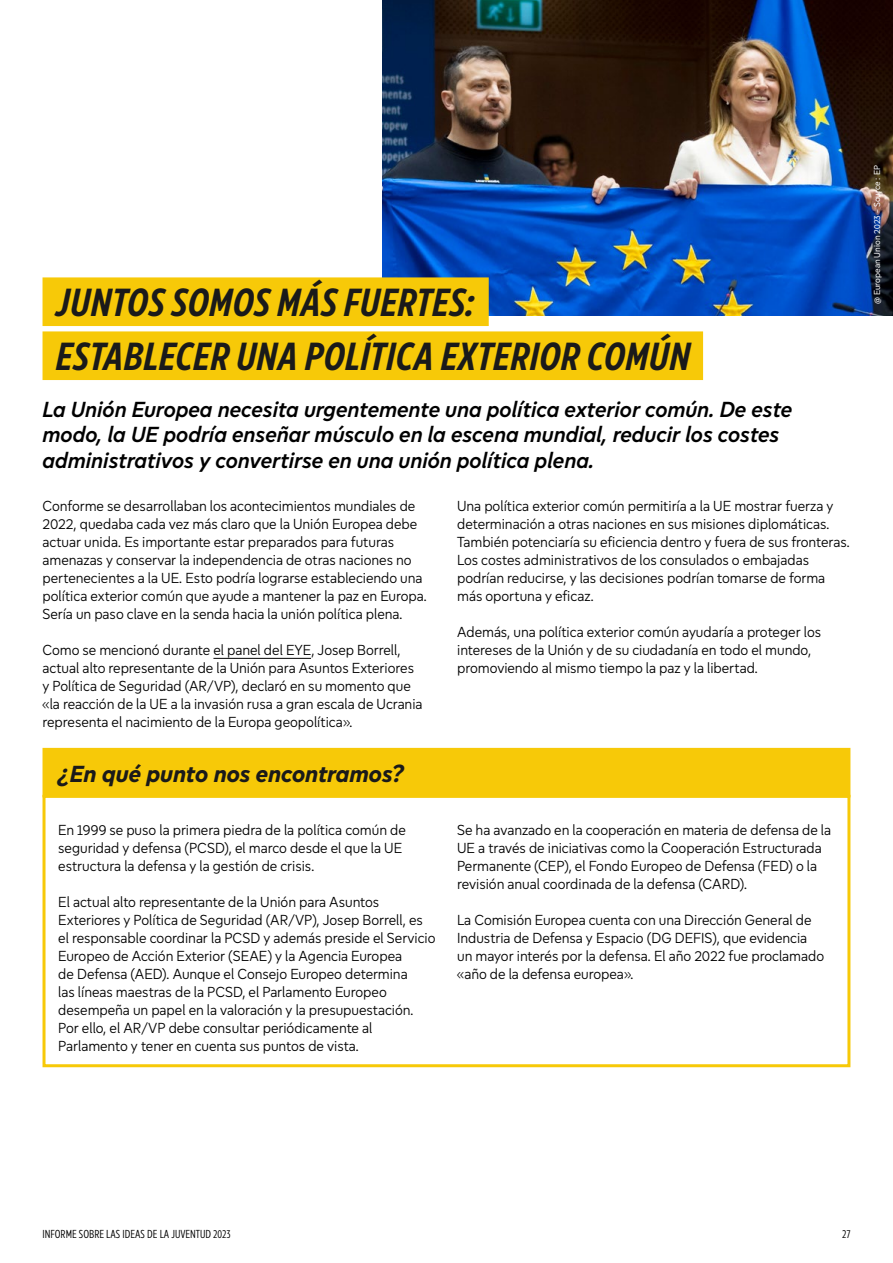
<style>
.page{position:relative;width:893px;height:1263px;background:#fff}
.page>*{position:absolute;margin:0;border:0;box-sizing:border-box;transform-origin:0 0}
.t1{font:italic 700 40.5px/54px "Europea Narrow";letter-spacing:.01em;color:#1a1a1a}
.t2{font:italic 700 24px "Europea Eco";color:#1a1a1a}
.t3{font:italic 600 22.5px/25.5px "Europea Eco";color:#000}
.t4{font:300 15px/18px "Europea Eco";color:#000}
.t5{font:300 12px "Europea Narrow";color:#000}
.t6{font:9px "Europea Eco";color:#fff}
</style>
<div class="page">
<img style="left:383px;top:0;width:510px;height:316px">
<hr style="left:213px;top:658px;width:98px;height:1px;background:#000">
<div style="left:43px;top:795px;width:807px;height:272px;border:3px solid #f7c908"></div>
<div style="left:44px;top:749px;width:805px;height:47px;background:#f7c908"></div>
<div style="left:43px;top:748px;width:807px;height:49px;border:3px solid #f7c908"></div>
<div style="left:43px;top:277px;width:446px;height:49px;background:#f7c908"></div>
<div style="left:43px;top:331px;width:660px;height:49px;background:#f7c908"></div>
<h1 class="t1" style="left:56px;top:271px;width:636px">JUNTOS SOMOS MÁS FUERTES:<br>ESTABLECER UNA POLÍTICA EXTERIOR COMÚN</h1>
<h3 class="t3" style="left:43px;top:394px;width:751px">La Unión Europea necesita urgentemente una política exterior común. De este modo, la UE podría enseñar músculo en la escena mundial, reducir los costes administrativos y convertirse en una unión política plena.</h3>
<p class="t4" style="left:43px;top:495px;width:386px">Conforme se desarrollaban los acontecimientos mundiales de 2022, quedaba cada vez más claro que la Unión Europea debe actuar unida. Es importante estar preparados para futuras amenazas y conservar la independencia de otras naciones no pertenecientes a la UE. Esto podría lograrse estableciendo una política exterior común que ayude a mantener la paz en Europa.<br>Sería un paso clave en la senda hacia la unión política plena.</p>
<p class="t4" style="left:43px;top:639px;width:381px">Como se mencionó durante el panel del EYE, Josep Borrell, actual alto representante de la Unión para Asuntos Exteriores y Política de Seguridad (AR/VP), declaró en su momento que «la reacción de la UE a la invasión rusa a gran escala de Ucrania representa el nacimiento de la Europa geopolítica».</p>
<h2 class="t2" style="left:58px;top:756px;width:346px">¿En qué punto nos encontramos?</h2>
<p class="t4" style="left:58px;top:819px;width:349px">En 1999 se puso la primera piedra de la política común de seguridad y defensa (PCSD), el marco desde el que la UE estructura la defensa y la gestión de crisis.</p>
<p class="t4" style="left:58px;top:891px;width:379px">El actual alto representante de la Unión para Asuntos Exteriores y Política de Seguridad (AR/VP), Josep Borrell, es el responsable coordinar la PCSD y además preside el Servicio Europeo de Acción Exterior (SEAE) y la Agencia Europea<br>de Defensa (AED). Aunque el Consejo Europeo determina<br>las líneas maestras de la PCSD, el Parlamento Europeo desempeña un papel en la valoración y la presupuestación.<br>Por ello, el AR/VP debe consultar periódicamente al Parlamento y tener en cuenta sus puntos de vista.</p>
<p class="t4" style="left:457px;top:495px;width:394px">Una política exterior común permitiría a la UE mostrar fuerza y determinación a otras naciones en sus misiones diplomáticas.<br>También potenciaría su eficiencia dentro y fuera de sus fronteras.<br>Los costes administrativos de los consulados o embajadas podrían reducirse, y las decisiones podrían tomarse de forma más oportuna y eficaz.</p>
<p class="t4" style="left:457px;top:621px;width:365px">Además, una política exterior común ayudaría a proteger los intereses de la Unión y de su ciudadanía en todo el mundo, promoviendo al mismo tiempo la paz y la libertad.</p>
<p class="t4" style="left:457px;top:819px;width:376px">Se ha avanzado en la cooperación en materia de defensa de la UE a través de iniciativas como la Cooperación Estructurada Permanente (CEP), el Fondo Europeo de Defensa (FED) o la revisión anual coordinada de la defensa (CARD).</p>
<p class="t4" style="left:457px;top:909px;width:368px">La Comisión Europea cuenta con una Dirección General de Industria de Defensa y Espacio (DG DEFIS), que evidencia un mayor interés por la defensa. El año 2022 fue proclamado «año de la defensa europea».</p>
<p class="t6" style="left:871px;top:304px;width:140px;rotate:-90deg">@ European Union 2023 - Source : EP</p>
<p class="t5" style="left:43px;top:1225px;width:190px">INFORME SOBRE LAS IDEAS DE LA JUVENTUD 2023</p>
<p class="t5" style="left:842px;top:1225px;width:10px">27</p>
</div>
